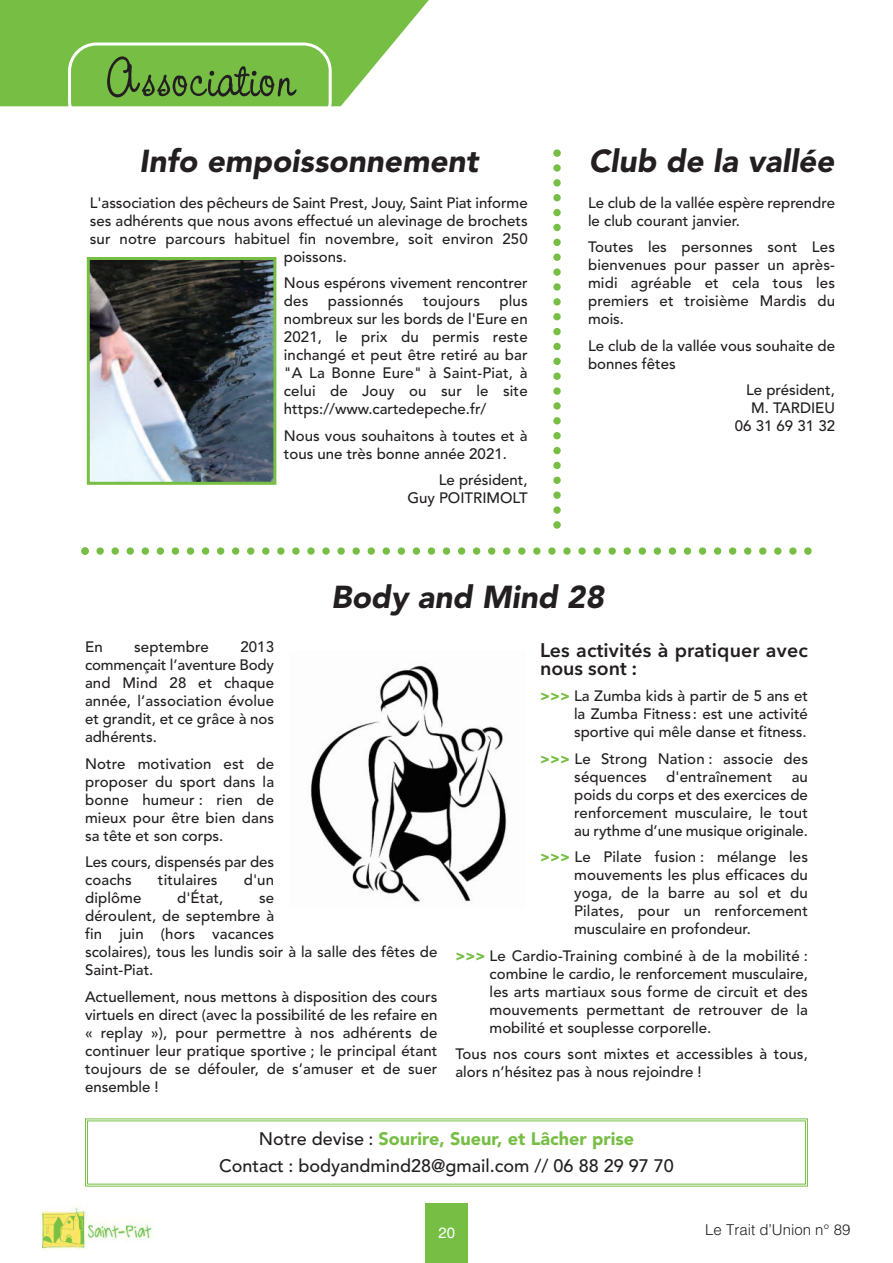
<style>
.page{position:relative;width:893px;height:1263px;background:#fff}
.page>*{position:absolute;margin:0;border:0;box-sizing:border-box;transform-origin:0 0}
.t1{font:55.5px "CAC Pinafore";color:#231f20}
.t2{font:italic 900 31.5px "Avenir";color:#231f20}
.t3{font:600 19.5px/18px "Avenir Next";letter-spacing:.01em;color:#231f20}
.t4{font:500 18px/26.5px "Avenir";color:#231f20;text-align:center}
.t5{font:500 15px/18px "Avenir";color:#231f20;text-align:justify}
.t6{font:300 15px "Helvetica";color:#231f20}
.t7{font:15px "Helvetica";color:#fff}
.s1{font-weight:900;color:#76be44}
</style>
<div class="page">
<img style="left:43px;top:1207px;width:111px;height:43px">
<svg style="left:0;top:0;width:429px;height:106px;fill:#76be44"></svg>
<svg style="left:68px;top:43px;width:264px;height:64px;background:#7fc250"></svg>
<div style="left:425px;top:1203px;width:43px;height:60px;background:#76be44"></div>
<img style="left:310px;top:665px;width:197px;height:238px">
<img style="left:91px;top:261px;width:181px;height:220px">
<div style="left:87px;top:257px;width:189px;height:228px;border:3px solid #76be44"></div>
<svg style="left:81px;top:547px;width:731px;height:8px"></svg>
<svg style="left:553px;top:149px;width:8px;height:380px"></svg>
<h1 class="t1" style="left:105px;top:45px;width:191px">Association</h1>
<h2 class="t2" style="left:139px;top:135px;width:341px">Info empoissonnement</h2>
<p class="t5" style="left:90px;top:193px;width:439px">L'association des pêcheurs de Saint Prest, Jouy, Saint Piat informe</p>
<p class="t5" style="left:90px;top:211px;width:439px">ses adhérents que nous avons effectué un alevinage de brochets</p>
<p class="t5" style="left:90px;top:229px;width:439px">sur notre parcours habituel fin novembre, soit environ 250</p>
<p class="t5" style="left:284px;top:247px;width:65px">poissons.</p>
<p class="t5" style="left:284px;top:273px;width:245px">Nous espérons vivement rencontrer des</p>
<p class="t5" style="left:284px;top:291px;width:245px;text-indent:216px">plus nombreux sur les bords de l'Eure en 2021, le prix du permis reste inchangé et peut être retiré au bar "A La Bonne Eure" à Saint-Piat, à celui de Jouy ou sur le site https://www.cartedepeche.fr/</p>
<p class="t5" style="left:284px;top:426px;width:245px">Nous vous souhaitons à toutes et à tous une très bonne année 2021.</p>
<p class="t5" style="left:407px;top:470px;width:122px;text-align:right">Le président,<br>Guy POITRIMOLT</p>
<p class="t5" style="left:328px;top:291px;width:77px">passionnés</p>
<p class="t5" style="left:423px;top:291px;width:58px">toujours</p>
<h2 class="t2" style="left:589px;top:135px;width:247px">Club de la vallée</h2>
<p class="t5" style="left:588px;top:193px;width:248px">Le club de la vallée espère reprendre le club courant janvier.</p>
<p class="t5" style="left:588px;top:237px;width:248px">Toutes les personnes sont Les bienvenues pour passer un après&shy;midi agréable et cela tous les premiers et troisième Mardis du mois.</p>
<p class="t5" style="left:588px;top:336px;width:248px">Le club de la vallée vous souhaite de bonnes fêtes</p>
<p class="t5" style="left:735px;top:380px;width:102px;text-align:right">Le président,<br>M. TARDIEU<br>06 31 69 31 32</p>
<h2 class="t2" style="left:331px;top:571px;width:274px">Body and Mind 28</h2>
<p class="t5" style="left:85px;top:637px;width:19px">En</p>
<p class="t5" style="left:134px;top:637px;width:76px">septembre</p>
<p class="t5" style="left:85px;top:637px;width:191px;text-indent:155px">2013 commençait l’aventure Body and Mind 28 et chaque année, l’association évolue et grandit, et ce grâce à nos adhérents.</p>
<p class="t5" style="left:85px;top:754px;width:191px">Notre motivation est de proposer du sport dans la bonne humeur : rien de mieux pour être bien dans sa tête et son corps.</p>
<p class="t5" style="left:85px;top:852px;width:191px">Les cours, dispensés par des coachs</p>
<p class="t5" style="left:158px;top:870px;width:61px">titulaires</p>
<p class="t5" style="left:244px;top:870px;width:32px">d'un</p>
<p class="t5" style="left:85px;top:888px;width:58px">diplôme</p>
<p class="t5" style="left:177px;top:888px;width:48px">d'État,</p>
<p class="t5" style="left:85px;top:888px;width:354px;text-align:left;text-indent:174px">se<br>déroulent, de septembre à<br>fin juin (hors vacances<br>scolaires), tous les lundis soir à la salle des fêtes de<br>Saint-Piat.</p>
<p class="t5" style="left:85px;top:987px;width:354px">Actuellement, nous mettons à disposition des cours virtuels en direct (avec la possibilité de les refaire en « replay »), pour permettre à nos adhérents de continuer leur pratique sportive ; le principal étant toujours de se défouler, de s’amuser et de suer ensemble !</p>
<h3 class="t3" style="left:540px;top:640px;width:269px">Les activités à pratiquer avec nous sont :</h3>
<p class="t5" style="left:574px;top:686px;width:235px;text-indent:-34px"><span class="s1">&gt;&gt;&gt;</span> La Zumba kids à partir de 5 ans et la Zumba Fitness : est une activité sportive qui mêle danse et fitness.</p>
<p class="t5" style="left:574px;top:749px;width:235px;text-indent:-34px"><span class="s1">&gt;&gt;&gt;</span> Le Strong Nation : associe des séquences</p>
<p class="t5" style="left:666px;top:767px;width:108px">d'entraînement</p>
<p class="t5" style="left:574px;top:767px;width:235px;text-indent:217px">au poids du corps et des exercices de renforcement musculaire, le tout au rythme d’une musique originale.</p>
<p class="t5" style="left:574px;top:847px;width:235px;text-indent:-34px"><span class="s1">&gt;&gt;&gt;</span> Le Pilate fusion : mélange les mouvements les plus efficaces du yoga, de la barre au sol et du Pilates, pour un renforcement musculaire en profondeur.</p>
<p class="t5" style="left:490px;top:946px;width:320px;text-indent:-34px"><span class="s1">&gt;&gt;&gt;</span> Le Cardio-Training combiné à de la mobilité : combine le cardio, le renforcement musculaire, les arts martiaux sous forme de circuit et des mouvements permettant de retrouver de la mobilité et souplesse corporelle.</p>
<p class="t5" style="left:455px;top:1044px;width:354px">Tous nos cours sont mixtes et accessibles à tous, alors n’hésitez pas à nous rejoindre !</p>
<p class="t4" style="left:219px;top:1125px;width:456px">Notre devise : <span class="s1">Sourire, Sueur, et Lâcher prise<br></span>Contact : bodyandmind28@gmail.com // 06 88 29 97 70</p>
<p class="t7" style="left:438px;top:1227px;width:18px">20</p>
<p class="t6" style="left:705px;top:1217px;width:147px">Le Trait d’Union n° 89</p>
</div>
